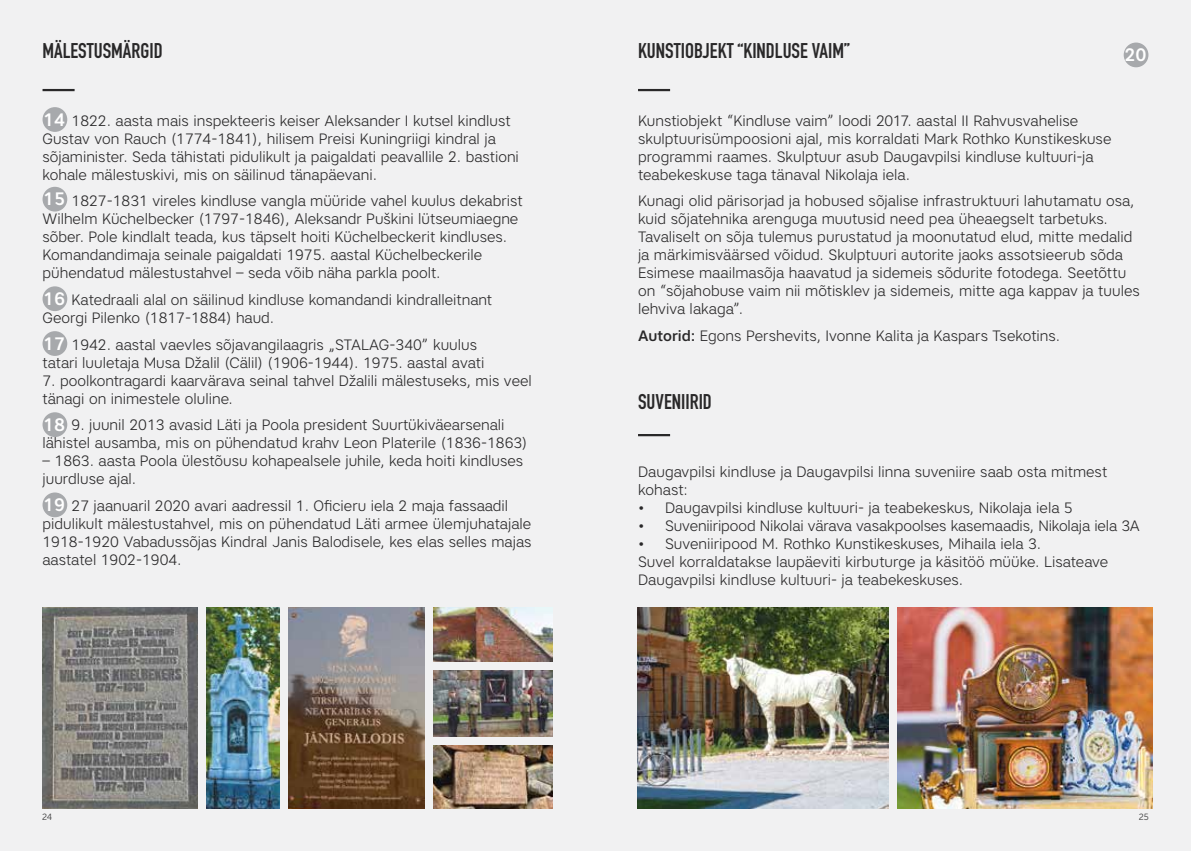
<style>
.page{position:relative;width:1191px;height:851px;background:#fff}
.page>*{position:absolute;margin:0;border:0;box-sizing:border-box;transform-origin:0 0}
.t1{font:700 21px "DIN Condensed";color:#292829}
.t2{font:500 18px "Artico";color:#fff}
.t3{font:300 15px/18px "Artico";color:#292829}
.t4{font:9px "Museo Sans Cyrl 300";color:#383839}
.s1{font-weight:500}
</style>
<div class="page">
<div style="left:0;top:0;width:1191px;height:850px;background:#f1f1f2"></div>
<hr style="left:43px;top:89px;width:32px;height:2px;background:#292829">
<hr style="left:638px;top:89px;width:32px;height:2px;background:#292829">
<div style="left:43px;top:107px;width:24px;height:25px;background:#a7a9ac;border-radius:50%"></div>
<div style="left:43px;top:187px;width:24px;height:24px;background:#a7a9ac;border-radius:50%"></div>
<div style="left:43px;top:286px;width:24px;height:25px;background:#a7a9ac;border-radius:50%"></div>
<div style="left:43px;top:331px;width:24px;height:25px;background:#a7a9ac;border-radius:50%"></div>
<div style="left:43px;top:412px;width:24px;height:25px;background:#a7a9ac;border-radius:50%"></div>
<div style="left:43px;top:492px;width:24px;height:25px;background:#a7a9ac;border-radius:50%"></div>
<div style="left:1123px;top:43px;width:25px;height:24px;background:#a7a9ac;border-radius:50%"></div>
<hr style="left:638px;top:434px;width:32px;height:2px;background:#292829">
<img style="left:433px;top:745px;width:120px;height:63px">
<img style="left:288px;top:607px;width:136px;height:201px">
<img style="left:43px;top:607px;width:155px;height:201px">
<img style="left:206px;top:607px;width:74px;height:201px">
<img style="left:433px;top:670px;width:120px;height:66px">
<img style="left:433px;top:607px;width:120px;height:54px">
<img style="left:638px;top:607px;width:251px;height:201px">
<img style="left:897px;top:607px;width:255px;height:201px">
<h1 class="t1" style="left:43px;top:36px;width:122px">MÄLESTUSMÄRGID</h1>
<p class="t2" style="left:43px;top:108px;width:24px">14</p>
<p class="t3" style="left:43px;top:111px;width:478px;text-indent:29px">1822. aasta mais inspekteeris keiser Aleksander I kutsel kindlust Gustav von Rauch (1774-1841), hilisem Preisi Kuningriigi kindral ja sõjaminister. Seda tähistati pidulikult ja paigaldati peavallile 2. bastioni kohale mälestuskivi, mis on säilinud tänapäevani.</p>
<p class="t3" style="left:43px;top:192px;width:481px;text-indent:29px">1827-1831 vireles kindluse vangla müüride vahel kuulus dekabrist Wilhelm Küchelbecker (1797-1846), Aleksandr Puškini lütseumiaegne sõber. Pole kindlalt teada, kus täpselt hoiti Küchelbeckerit kindluses.<br>Komandandimaja seinale paigaldati 1975. aastal Küchelbeckerile pühendatud mälestustahvel – seda võib näha parkla poolt.</p>
<p class="t3" style="left:43px;top:290px;width:451px;text-indent:29px">Katedraali alal on säilinud kindluse komandandi kindralleitnant<br>Georgi Pilenko (1817-1884) haud.</p>
<p class="t3" style="left:43px;top:335px;width:443px;text-indent:29px">1942. aastal vaevles sõjavangilaagris „STALAG-340” kuulus tatari luuletaja Musa Džalil (Cälil) (1906-1944). 1975. aastal avati</p>
<p class="t3" style="left:43px;top:371px;width:491px">7. poolkontragardi kaarvärava seinal tahvel Džalili mälestuseks, mis veel tänagi on inimestele oluline.</p>
<p class="t3" style="left:43px;top:415px;width:486px;text-align:center">9. juunil 2013 avasid Läti ja Poola president Suurtükiväearsenali<br>lähistel ausamba, mis on pühendatud krahv Leon Platerile (1836-1863)</p>
<p class="t3" style="left:43px;top:451px;width:482px">– 1863. aasta Poola ülestõusu kohapealsele juhile, keda hoiti kindluses juurdluse ajal.</p>
<p class="t3" style="left:43px;top:496px;width:490px;text-indent:29px">27 jaanuaril 2020 avari aadressil 1. Oficieru iela 2 maja fassaadil pidulikult mälestustahvel, mis on pühendatud Läti armee ülemjuhatajale 1918-1920 Vabadussõjas Kindral Janis Balodisele, kes elas selles majas aastatel 1902-1904.</p>
<p class="t2" style="left:43px;top:187px;width:24px">15</p>
<p class="t2" style="left:43px;top:287px;width:24px">16</p>
<p class="t2" style="left:43px;top:331px;width:24px">17</p>
<p class="t2" style="left:43px;top:412px;width:24px">18</p>
<p class="t2" style="left:43px;top:493px;width:24px">19</p>
<h1 class="t1" style="left:638px;top:36px;width:213px">KUNSTIOBJEKT “KINDLUSE VAIM”</h1>
<p class="t2" style="left:1124px;top:43px;width:24px">20</p>
<p class="t3" style="left:638px;top:111px;width:475px">Kunstiobjekt “Kindluse vaim” loodi 2017. aastal II Rahvusvahelise skulptuurisümpoosioni ajal, mis korraldati Mark Rothko Kunstikeskuse programmi raames. Skulptuur asub Daugavpilsi kindluse kultuuri-ja teabekeskuse taga tänaval Nikolaja iela.</p>
<p class="t3" style="left:638px;top:192px;width:503px">Kunagi olid pärisorjad ja hobused sõjalise infrastruktuuri lahutamatu osa, kuid sõjatehnika arenguga muutusid need pea üheaegselt tarbetuks.<br>Tavaliselt on sõja tulemus purustatud ja moonutatud elud, mitte medalid ja märkimisväärsed võidud. Skulptuuri autorite jaoks assotsieerub sõda Esimese maailmasõja haavatud ja sidemeis sõdurite fotodega. Seetõttu on “sõjahobuse vaim nii mõtisklev ja sidemeis, mitte aga kappav ja tuules lehviva lakaga”.</p>
<p class="t3" style="left:638px;top:326px;width:423px"><span class="s1">Autorid:</span> Egons Pershevits, Ivonne Kalita ja Kaspars Tsekotins.</p>
<h1 class="t1" style="left:638px;top:387px;width:75px">SUVENIIRID</h1>
<p class="t3" style="left:638px;top:462px;width:470px">Daugavpilsi kindluse ja Daugavpilsi linna suveniire saab osta mitmest kohast:</p>
<p class="t3" style="left:638px;top:498px;width:436px">• Daugavpilsi kindluse kultuuri- ja teabekeskus, Nikolaja iela 5</p>
<p class="t3" style="left:638px;top:516px;width:503px">• Suveniiripood Nikolai värava vasakpoolses kasemaadis, Nikolaja iela 3A</p>
<p class="t3" style="left:638px;top:534px;width:472px">• Suveniiripood M. Rothko Kunstikeskuses, Mihaila iela 3.<br>Suvel korraldatakse laupäeviti kirbuturge ja käsitöö müüke. Lisateave<br>Daugavpilsi kindluse kultuuri- ja teabekeskuses.</p>
<p class="t4" style="left:42px;top:811px;width:12px">24</p>
<p class="t4" style="left:1138px;top:811px;width:12px">25</p>
</div>
